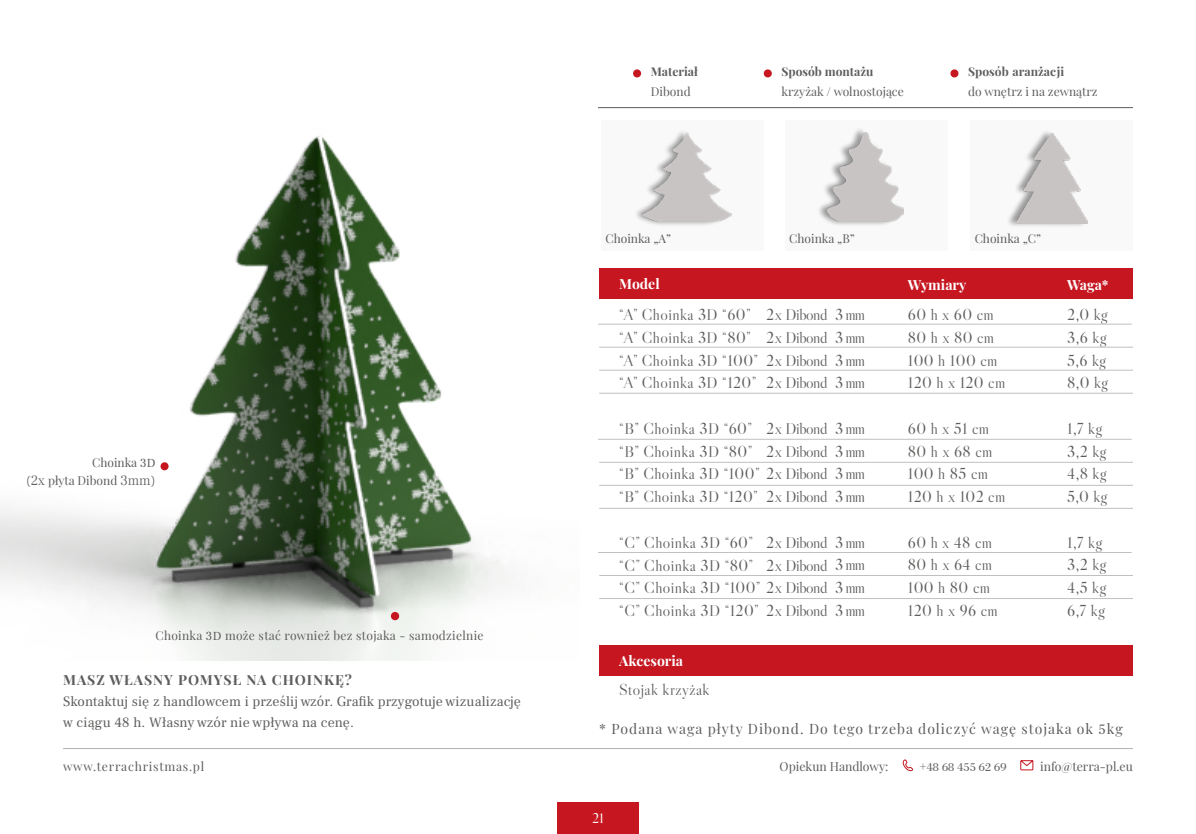
<style>
.page{position:relative;width:1196px;height:834px;background:#fff}
.page>*{position:absolute;margin:0;border:0;box-sizing:border-box;transform-origin:0 0}
.t1{font:15.75px/22.8px "Libre Caslon Display";letter-spacing:.025em;color:#5d5d5c}
.t2{font:15.75px/22.8px "Libre Caslon Display";letter-spacing:-.03em;color:#5d5d5c}
.t3{font:14px/21px "Frank Ruhl Libre";letter-spacing:.01em;color:#5d5d5c}
.t4{font:14px "Playfair Display";letter-spacing:.07em;color:#5d5d5c}
.t5{font:700 14px "Playfair Display";letter-spacing:.07em;color:#5d5d5c}
.t6{font:700 14px "Playfair Display";color:#fff}
.t7{font:14px "Libre Caslon Display";color:#fff}
.t8{font:12.25px "Playfair Display";color:#5d5d5c}
.t9{font:12.25px "Playfair Display";letter-spacing:.06em;color:#5d5d5c}
.t10{font:12.25px "Bodoni BT";color:#5d5d5c}
.t11{font:12.08px/18.6px "Playfair Display";color:#5d5d5c;text-align:right}
.t12{font:12.08px "Playfair Display";letter-spacing:.025em;color:#5d5d5c}
.t13{font:700 12.08px "Playfair Display";color:#5d5d5c}
.s1{font-family:"Frank Ruhl Libre"}
.s2{font-family:"Frank Ruhl Libre";font-weight:300;font-size:14px}
.s3{font-family:"Playfair Display"}
</style>
<div class="page">
<div style="left:557px;top:802px;width:81px;height:31px;background:#c61620"></div>
<div style="left:601px;top:120px;width:162px;height:131px;background:#faf9f9"></div>
<div style="left:633px;top:128px;width:98px;height:99px;background:#000;opacity:.39"></div>
<img style="left:642px;top:132px;width:89px;height:90px">
<div style="left:785px;top:120px;width:162px;height:131px;background:#faf9f9"></div>
<div style="left:817px;top:127px;width:86px;height:100px;background:#000;opacity:.39"></div>
<img style="left:827px;top:132px;width:76px;height:90px">
<div style="left:970px;top:120px;width:163px;height:131px;background:#faf9f9"></div>
<div style="left:1005px;top:129px;width:82px;height:99px;background:#000;opacity:.39"></div>
<img style="left:1016px;top:134px;width:71px;height:89px">
<div style="left:633px;top:69px;width:8px;height:8px;background:#c61620;border-radius:50%"></div>
<div style="left:763px;top:69px;width:8px;height:8px;background:#c61620;border-radius:50%"></div>
<div style="left:950px;top:69px;width:8px;height:8px;background:#c61620;border-radius:50%"></div>
<hr style="left:598px;top:107px;width:535px;height:1px;background:#5d5d5c">
<svg style="left:1020px;top:760px;width:13px;height:10px"></svg>
<svg style="left:902px;top:759px;width:11px;height:12px"></svg>
<hr style="left:63px;top:748px;width:1069px;height:1px;background:#b3b2b2">
<img style="left:0;top:135px;width:513px;height:525px">
<div style="left:599px;top:268px;width:534px;height:30px;background:#c61620"></div>
<div style="left:599px;top:645px;width:534px;height:31px;background:#c61620"></div>
<hr style="left:598px;top:324px;width:533px;height:1px;background:#c1c0c0">
<hr style="left:598px;top:439px;width:533px;height:1px;background:#c1c0c0">
<hr style="left:598px;top:552px;width:533px;height:1px;background:#c1c0c0">
<hr style="left:599px;top:370px;width:534px;height:1px;background:#c1c0c0">
<hr style="left:599px;top:485px;width:534px;height:1px;background:#c1c0c0">
<hr style="left:599px;top:598px;width:534px;height:1px;background:#c1c0c0">
<hr style="left:599px;top:347px;width:534px;height:1px;background:#c1c0c0">
<hr style="left:599px;top:462px;width:534px;height:1px;background:#c1c0c0">
<hr style="left:599px;top:575px;width:534px;height:1px;background:#c1c0c0">
<hr style="left:599px;top:393px;width:534px;height:1px;background:#c1c0c0">
<hr style="left:599px;top:508px;width:534px;height:1px;background:#c1c0c0">
<div style="left:391px;top:611px;width:8px;height:9px;background:#c61620;border-radius:50%"></div>
<div style="left:160px;top:462px;width:9px;height:8px;background:#c61620;border-radius:50%"></div>
<p class="t13" style="left:651px;top:62px;width:48px">Materiał</p>
<p class="t11" style="left:651px;top:81px;width:41px">Dibond</p>
<p class="t13" style="left:781px;top:62px;width:93px">Sposób montażu</p>
<p class="t11" style="left:781px;top:81px;width:124px">krzyżak / wolnostojące</p>
<p class="t13" style="left:968px;top:62px;width:97px">Sposób aranżacji</p>
<p class="t11" style="left:968px;top:81px;width:131px">do wnętrz i na zewnątrz</p>
<p class="t11" style="left:605px;top:228px;width:67px">Choinka „A”</p>
<p class="t11" style="left:789px;top:228px;width:67px">Choinka „B”</p>
<p class="t11" style="left:974px;top:228px;width:68px">Choinka „C”</p>
<p class="t11" style="left:26px;top:451px;width:131px">Choinka <span class="s1">3D<br></span><span class="s2">(2x</span> płyta Dibond <span class="s2">3mm)</span></p>
<p class="t12" style="left:155px;top:625px;width:329px">Choinka <span class="s1">3D</span> może stać rownież bez stojaka - samodzielnie</p>
<p class="t5" style="left:63px;top:669px;width:290px">MASZ WŁASNY POMYSŁ NA CHOINKĘ?</p>
<p class="t3" style="left:63px;top:691px;width:459px">Skontaktuj się z handlowcem i prześlij wzór. Grafik przygotuje wizualizację w ciągu 48 h. Własny wzór nie wpływa na cenę.</p>
<p class="t6" style="left:619px;top:272px;width:42px">Model</p>
<p class="t1" style="left:619px;top:303px;width:140px">“A” Choinka 3D “60” “A” Choinka 3D “80” “A” Choinka 3D “100” “A” Choinka 3D “120”</p>
<p class="t1" style="left:619px;top:417px;width:210px">“B” Choinka 3D “60”<br>“B” Choinka 3D “80”<br>“B” Choinka 3D “100” 2x Dibond “B” Choinka 3D “120”</p>
<p class="t1" style="left:619px;top:530px;width:210px">“C” Choinka 3D “60”<br>“C” Choinka 3D “80”<br>“C” Choinka 3D “100” 2x Dibond “C” Choinka 3D “120”</p>
<p class="t1" style="left:766px;top:303px;width:63px;text-align:justify">2x Dibond 2x Dibond 2x Dibond 2x Dibond</p>
<p class="t2" style="left:766px;top:417px;width:63px">2x Dibond<br>2x Dibond</p>
<p class="t2" style="left:766px;top:485px;width:63px">2x Dibond</p>
<p class="t2" style="left:766px;top:530px;width:63px">2x Dibond<br>2x Dibond</p>
<p class="t2" style="left:766px;top:599px;width:63px">2x Dibond</p>
<p class="t1" style="left:835px;top:303px;width:31px;text-align:justify">3 mm 3 mm 3 mm 3 mm</p>
<p class="t1" style="left:835px;top:417px;width:31px;text-align:justify">3 mm 3 mm 3 mm 3 mm</p>
<p class="t1" style="left:835px;top:530px;width:31px;text-align:justify">3 mm 3 mm 3 mm 3 mm</p>
<p class="t6" style="left:619px;top:649px;width:65px">Akcesoria</p>
<p class="t1" style="left:619px;top:678px;width:92px">Stojak krzyżak</p>
<p class="t6" style="left:908px;top:273px;width:60px">Wymiary</p>
<p class="t6" style="left:1067px;top:273px;width:43px">Waga*</p>
<p class="t1" style="left:908px;top:303px;width:99px">60 h x 60 cm<br>80 h x 80 cm<br>100 h 100 cm<br>120 h x 120 cm</p>
<p class="t1" style="left:908px;top:417px;width:99px">60 h x 51 cm<br>80 h x 68 cm<br>100 h 85 cm<br>120 h x 102 cm</p>
<p class="t1" style="left:908px;top:530px;width:91px">60 h x 48 cm<br>80 h x 64 cm<br>100 h 80 cm<br>120 h x 96 cm</p>
<p class="t1" style="left:1067px;top:303px;width:42px">2,0 kg<br>3,6 kg<br>5,6 kg<br>8,0 kg</p>
<p class="t1" style="left:1067px;top:417px;width:42px">1,7 kg<br>3,2 kg<br>4,8 kg<br>5,0 kg</p>
<p class="t1" style="left:1067px;top:530px;width:41px">1,7 kg<br>3,2 kg<br>4,5 kg<br>6,7 kg</p>
<p class="t4" style="left:599px;top:717px;width:525px">* Podana waga płyty Dibond. Do tego trzeba doliczyć wagę stojaka ok <span class="s1">5</span>kg</p>
<p class="t9" style="left:63px;top:756px;width:143px">www.terrachristmas.pl</p>
<p class="t8" style="left:779px;top:756px;width:110px">Opiekun Handlowy:</p>
<p class="t10" style="left:919px;top:759px;width:88px"><span class="s3">+</span>48 68 455 62 69</p>
<p class="t8" style="left:1040px;top:756px;width:94px">info@terra-pl.eu</p>
<p class="t7" style="left:592px;top:809px;width:13px">21</p>
</div>
